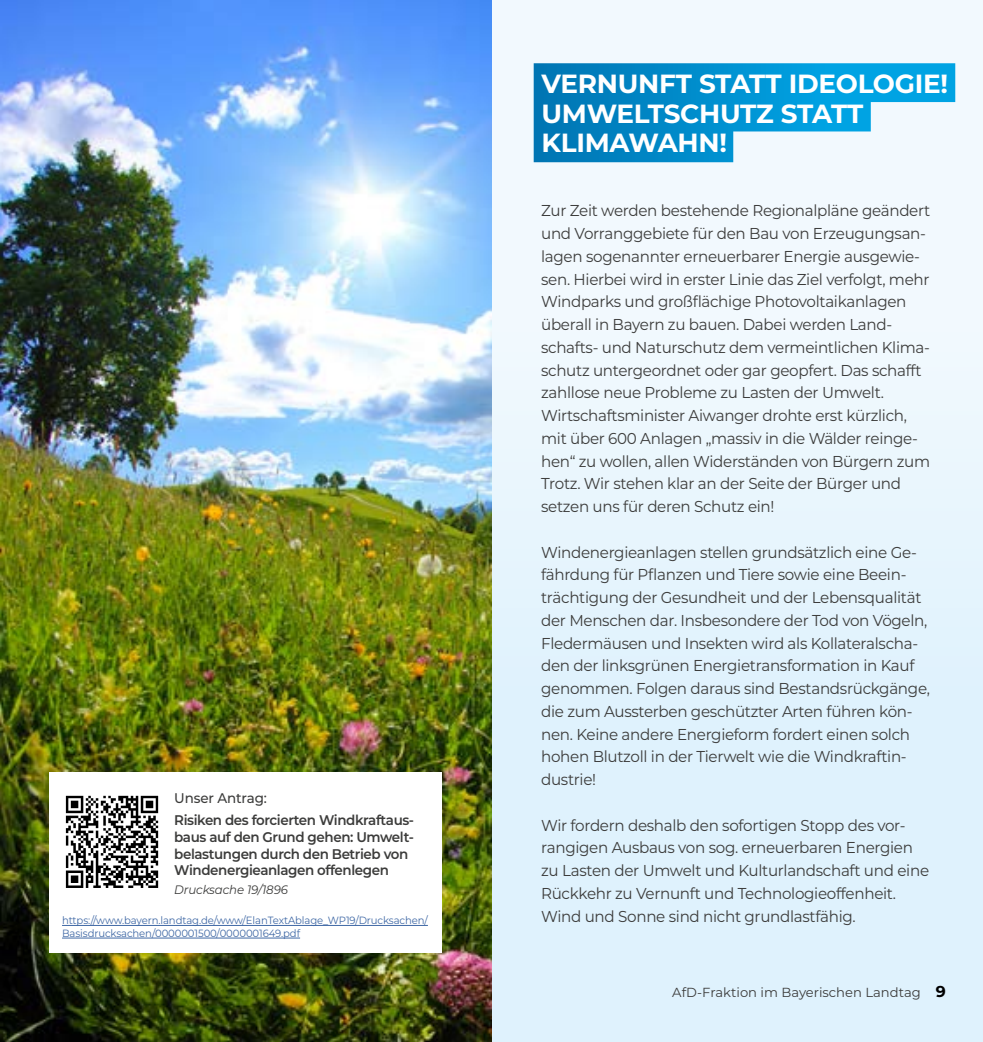
<style>
.page{position:relative;width:983px;height:1042px;background:#fff}
.page>*{position:absolute;margin:0;border:0;box-sizing:border-box;transform-origin:0 0}
.t1{font:700 26.25px/29.8px "Montserrat";letter-spacing:-.01em;color:#fff}
.t2{font:15.75px/22.8px "Montserrat";letter-spacing:-.02em;color:#3c3c3b;scale:.96 1}
.t3{font:600 14px/16.8px "Montserrat";letter-spacing:-.03em;color:#3c3c3b;scale:.96 1}
.t4{font:500 14px "Montserrat";letter-spacing:-.01em;color:#3c3c3b;scale:.96 1}
.t5{font:13.12px "Montserrat";color:#3c3c3b}
.t6{font:italic 12.25px "Montserrat";letter-spacing:-.01em;color:#3c3c3b;scale:.96 1}
.t7{font:10.5px/12.6px "Montserrat";letter-spacing:-.01em;color:#3f68a5;scale:.96 1}
.s1{font-weight:700;font-size:15.75px;color:#000}
</style>
<div class="page">
<div style="left:0;top:0;width:982px;height:1042px;background:#dff2fd"></div>
<div style="left:0;top:0;width:982px;height:720px;background:linear-gradient(to bottom,#f7fbfe,#e2f3fd)"></div>
<img style="left:0;top:0;width:491px;height:1042px">
<div style="left:50px;top:772px;width:391px;height:180px;background:#fff"></div>
<svg style="left:65px;top:795px;width:94px;height:93px"></svg>
<hr style="left:62px;top:925px;width:366px;height:1px;background:#3f68a5">
<hr style="left:62px;top:938px;width:238px;height:1px;background:#3f68a5">
<svg style="left:533px;top:63px;width:422px;height:99px"></svg>
<p class="t4" style="left:174px;top:788px;width:98px">Unser Antrag:</p>
<p class="t3" style="left:174px;top:811px;width:251px">Risiken des forcierten Windkraftaus&shy;baus auf den Grund gehen: Umwelt&shy;belastungen durch den Betrieb von Windenergieanlagen offenlegen</p>
<p class="t6" style="left:174px;top:881px;width:120px">Drucksache 19/1896</p>
<p class="t7" style="left:62px;top:914px;width:382px">https://www.bayern.landtag.de/www/ElanTextAblage_WP19/Drucksachen/<br>Basisdrucksachen/0000001500/0000001649.pdf</p>
<h1 class="t1" style="left:541px;top:67px;width:408px">VERNUNFT STATT IDEOLOGIE!<br>UMWELTSCHUTZ STATT<br>KLIMAWAHN!</h1>
<p class="t2" style="left:541px;top:199px;width:407px">Zur Zeit werden bestehende Regionalpläne geändert und Vorranggebiete für den Bau von Erzeugungsan&shy;lagen sogenannter erneuerbarer Energie ausgewie&shy;sen. Hierbei wird in erster Linie das Ziel verfolgt, mehr Windparks und großflächige Photovoltaikanlagen überall in Bayern zu bauen. Dabei werden Land&shy;schafts- und Naturschutz dem vermeintlichen Klima&shy;schutz untergeordnet oder gar geopfert. Das schafft zahllose neue Probleme zu Lasten der Umwelt.<br>Wirtschaftsminister Aiwanger drohte erst kürzlich, mit über 600 Anlagen „massiv in die Wälder reinge&shy;hen“ zu wollen, allen Widerständen von Bürgern zum Trotz. Wir stehen klar an der Seite der Bürger und setzen uns für deren Schutz ein!</p>
<p class="t2" style="left:541px;top:540px;width:406px">Windenergieanlagen stellen grundsätzlich eine Ge&shy;fährdung für Pflanzen und Tiere sowie eine Beein&shy;trächtigung der Gesundheit und der Lebensqualität der Menschen dar. Insbesondere der Tod von Vögeln, Fledermäusen und Insekten wird als Kollateralscha&shy;den der linksgrünen Energietransformation in Kauf genommen. Folgen daraus sind Bestandsrückgänge, die zum Aussterben geschützter Arten führen kön&shy;nen. Keine andere Energieform fordert einen solch hohen Blutzoll in der Tierwelt wie die Windkraftin&shy;dustrie!</p>
<p class="t2" style="left:541px;top:813px;width:405px">Wir fordern deshalb den sofortigen Stopp des vor&shy;rangigen Ausbaus von sog. erneuerbaren Energien zu Lasten der Umwelt und Kulturlandschaft und eine Rückkehr zu Vernunft und Technologieoffenheit.<br>Wind und Sonne sind nicht grundlastfähig.</p>
<p class="t5" style="left:672px;top:983px;width:275px">AfD-Fraktion im Bayerischen Landtag <span class="s1">9</span></p>
</div>
